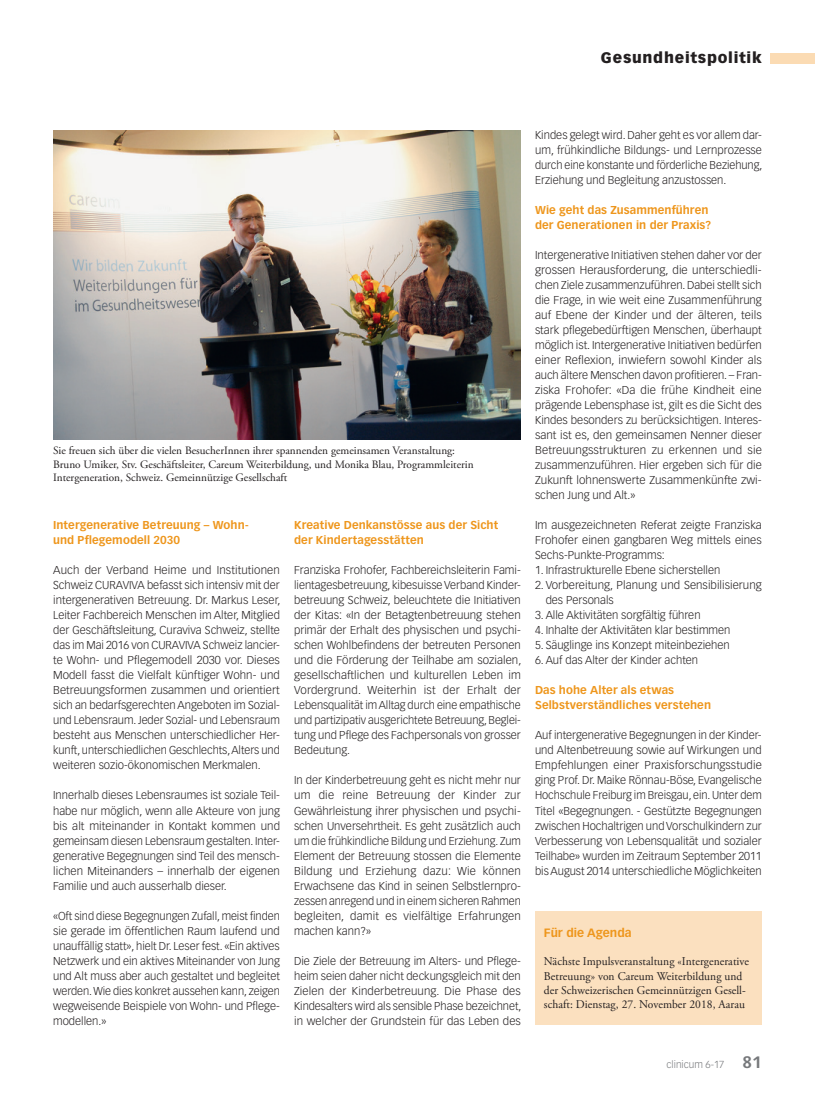
<style>
.page{position:relative;width:815px;height:1099px;background:#fff}
.page>*{position:absolute;margin:0;border:0;box-sizing:border-box;transform-origin:0 0}
.t1{font:900 15px "Vectora LT Std";letter-spacing:.05em;color:#231f20}
.t2{font:11.88px/14.4px "Adobe Garamond Pro";letter-spacing:.005em;color:#231f20}
.t3{font:700 11.88px "Vectora LT Std";color:#ee961c}
.t4{font:300 11.25px/15px "Vectora LT Std";color:#231f20;text-align:justify}
.t5{font:11.25px/13.5px "Adobe Garamond Pro";color:#231f20}
.t6{font:700 11.25px/15px "Vectora LT Std";letter-spacing:.005em;color:#ee961c}
.t7{font:300 10px "Vectora LT Std";color:#76787b}
.s1{font-weight:700;font-size:16.25px}
</style>
<div class="page">
<div style="left:770px;top:53px;width:45px;height:10px;background:#fbdbb3"></div>
<img style="left:53px;top:130px;width:468px;height:309px">
<div style="left:535px;top:911px;width:227px;height:113px;background:#fbe0bf"></div>
<h1 class="t1" style="left:601px;top:49px;width:162px">Gesundheitspolitik</h1>
<p class="t5" style="left:53px;top:444px;width:422px">Sie freuen sich über die vielen BesucherInnen ihrer spannenden gemeinsamen Veranstaltung:<br>Bruno Umiker, Stv. Geschäftsleiter, Careum Weiterbildung, und Monika Blau, Programmleiterin<br>Intergeneration, Schweiz. Gemeinnützige Gesellschaft</p>
<p class="t6" style="left:53px;top:518px;width:197px">Intergenerative Betreuung – Wohn&shy;und Pflegemodell 2030</p>
<p class="t4" style="left:53px;top:563px;width:229px">Auch der Verband Heime und Institutionen Schweiz CURAVIVA befasst sich intensiv mit der intergenerativen Betreuung. Dr. Markus Leser, Leiter Fachbereich Menschen im Alter, Mitglied der Geschäftsleitung, Curaviva Schweiz, stellte das im Mai 2016 von CURAVIVA Schweiz lancier&shy;te Wohn- und Pflegemodell 2030 vor. Dieses Modell fasst die Vielfalt kü nftiger Wohn- und Betreuungsformen zusammen und orientiert sich an bedarfsgerechten Angeboten im Sozial&shy;und Lebensraum. Jeder Sozial- und Lebensraum besteht aus Menschen unterschiedlicher Her&shy;kunft, unterschiedlichen Geschlechts, Alters und weiteren sozio-ökonomischen Merkmalen.</p>
<p class="t4" style="left:53px;top:788px;width:228px">Innerhalb dieses Lebensraumes ist soziale Teil&shy;habe nur möglich, wenn alle Akteure von jung bis alt miteinander in Kontakt kommen und gemeinsam diesen Lebensraum gestalten. Inter&shy;generative Begegnungen sind Teil des mensch&shy;lichen Miteinanders – innerhalb der eigenen Familie und auch ausserhalb dieser.</p>
<p class="t4" style="left:53px;top:908px;width:228px">«Oft sind diese Begegnungen Zufall, meist finden sie gerade im öffentlichen Raum laufend und unauffä llig statt», hielt Dr. Leser fest. «Ein aktives Netzwerk und ein aktives Miteinander von Jung und Alt muss aber auch gestaltet und begleitet werden. Wie dies konkret aussehen kann, zeigen wegweisende Beispiele von Wohn- und Pflege&shy;modellen.»</p>
<p class="t6" style="left:294px;top:518px;width:206px">Kreative Denkanstösse aus der Sicht der Kindertagesstätten</p>
<p class="t4" style="left:294px;top:563px;width:229px">Franziska Frohofer, Fachbereichsleiterin Fami&shy;lientagesbetreuung, kibesuisse Verband Kinder&shy;betreuung Schweiz, beleuchtete die Initiativen der Kitas: «In der Betagtenbetreuung stehen primä r der Erhalt des physischen und psychi&shy;schen Wohlbefindens der betreuten Personen und die Förderung der Teilhabe am sozialen, gesellschaftlichen und kulturellen Leben im Vordergrund. Weiterhin ist der Erhalt der Lebensqualität im Alltag durch eine empathische und partizipativ ausgerichtete Betreuung, Beglei&shy;tung und Pflege des Fachpersonals von grosser Bedeutung.</p>
<p class="t4" style="left:294px;top:773px;width:228px">In der Kinderbetreuung geht es nicht mehr nur um die reine Betreuung der Kinder zur Gewä hrleistung ihrer physischen und psychi&shy;schen Unversehrtheit. Es geht zusätzlich auch um die frühkindliche Bildung und Erziehung. Zum Element der Betreuung stossen die Elemente Bildung und Erziehung dazu: Wie können Erwachsene das Kind in seinen Selbstlernpro&shy;zessen anregend und in einem sicheren Rahmen begleiten, damit es vielfä ltige Erfahrungen machen kann?»</p>
<p class="t4" style="left:294px;top:953px;width:229px">Die Ziele der Betreuung im Alters- und Pflege&shy;heim seien daher nicht deckungsgleich mit den Zielen der Kinderbetreuung. Die Phase des Kindesalters wird als sensible Phase bezeichnet, in welcher der Grundstein fü r das Leben des</p>
<p class="t4" style="left:535px;top:128px;width:229px">Kindes gelegt wird. Daher geht es vor allem dar&shy;um, frü hkindliche Bildungs- und Lernprozesse durch eine konstante und förderliche Beziehung, Erziehung und Begleitung anzustossen.</p>
<p class="t6" style="left:535px;top:203px;width:178px">Wie geht das Zusammenführen der Generationen in der Praxis?</p>
<p class="t4" style="left:535px;top:248px;width:228px">Intergenerative Initiativen stehen daher vor der grossen Herausforderung, die unterschiedli&shy;chen Ziele zusammenzufü hren. Dabei stellt sich die Frage, in wie weit eine Zusammenfü hrung auf Ebene der Kinder und der älteren, teils stark pflegebedü rftigen Menschen, ü berhaupt möglich ist. Intergenerative Initiativen bedü rfen einer Reflexion, inwiefern sowohl Kinder als auch ä ltere Menschen davon profitieren. – Fran&shy;ziska Frohofer: «Da die frü he Kindheit eine prägende Lebensphase ist, gilt es die Sicht des Kindes besonders zu berücksichtigen. Interes&shy;sant ist es, den gemeinsamen Nenner dieser Betreuungsstrukturen zu erkennen und sie zusammenzufü hren. Hier ergeben sich fü r die Zukunft lohnenswerte Zusammenkü nfte zwi&shy;schen Jung und Alt.»</p>
<p class="t4" style="left:535px;top:518px;width:228px">Im ausgezeichneten Referat zeigte Franziska Frohofer einen gangbaren Weg mittels eines Sechs-Punkte-Programms:</p>
<p class="t4" style="left:535px;top:563px;width:187px">1. Infrastrukturelle Ebene sicherstellen</p>
<p class="t4" style="left:546px;top:578px;width:218px;text-indent:-11px">2. Vorbereitung, Planung und Sensibilisierung des Personals</p>
<p class="t4" style="left:535px;top:608px;width:167px">3. Alle Aktivitäten sorgfältig führen</p>
<p class="t4" style="left:535px;top:623px;width:197px">4. Inhalte der Aktivitäten klar bestimmen</p>
<p class="t4" style="left:535px;top:638px;width:196px">5. Säuglinge ins Konzept miteinbeziehen</p>
<p class="t4" style="left:535px;top:653px;width:165px">6. Auf das Alter der Kinder achten</p>
<p class="t6" style="left:535px;top:683px;width:178px">Das hohe Alter als etwas<br>Selbstverständliches verstehen</p>
<p class="t4" style="left:535px;top:728px;width:228px">Auf intergenerative Begegnungen in der Kinder&shy;und Altenbetreuung sowie auf Wirkungen und Empfehlungen einer Praxisforschungsstudie ging Prof. Dr. Maike Rönnau-Böse, Evangelische Hochschule Freiburg im Breisgau, ein. Unter dem Titel «Begegnungen. - Gestützte Begegnungen zwischen Hochaltrigen und Vorschulkindern zur Verbesserung von Lebensqualität und sozialer Teilhabe» wurden im Zeitraum September 2011 bis August 2014 unterschiedliche Möglichkeiten</p>
<p class="t3" style="left:544px;top:925px;width:89px">Für die Agenda</p>
<p class="t2" style="left:544px;top:954px;width:207px">Nächste Impulsveranstaltung «Intergenerative Betreuung» von Careum Weiterbildung und der Schweizerischen Gemeinnützigen Gesell&shy;schaft: Dienstag, 27. November 2018, Aarau</p>
<p class="t7" style="left:667px;top:1058px;width:97px">clinicum 6-17 <span class="s1">81</span></p>
</div>
